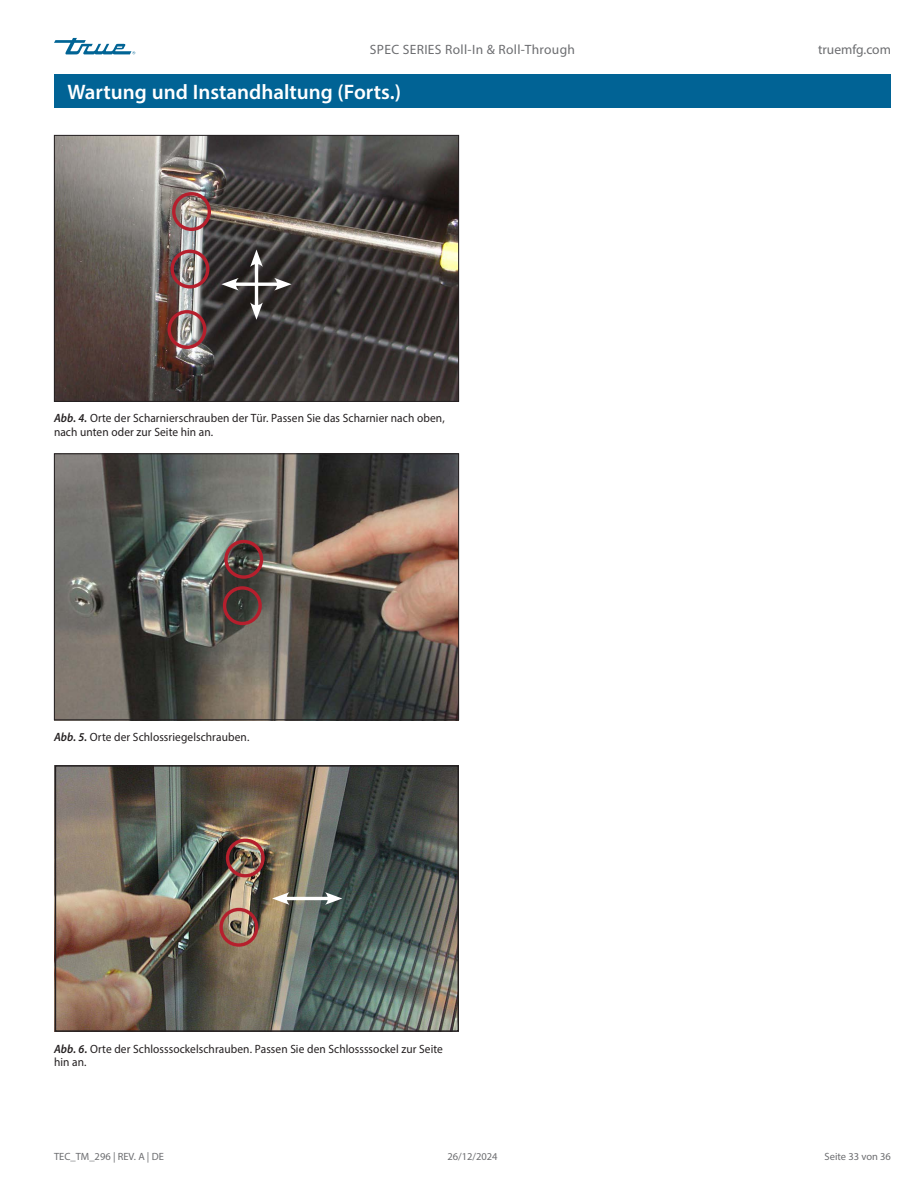
<style>
.page{position:relative;width:918px;height:1188px;background:#fff}
.page>*{position:absolute;margin:0;border:0;box-sizing:border-box;transform-origin:0 0}
.Title_bar_Page_header{font:600 21px "Myriad Pro";color:#fff}
.t1{font:13.5px "Myriad Pro";letter-spacing:.025em;color:#6c6d70}
.t2{font:13.5px "Myriad Pro";color:#6c6d70}
.Caption_FIG_Regular{font:12px/13.5px "Myriad Pro";letter-spacing:.01em;color:#231f20;scale:.95 1}
.t3{font:10.5px "Myriad Pro";color:#6c6d70}
.s1{font-weight:600;font-style:italic}
</style>
<div class="page">
<svg style="left:54px;top:38px;width:81px;height:16px"></svg>
<div style="left:54px;top:74px;width:837px;height:34px;background:#016395"></div>
<img style="left:56px;top:137px;width:401px;height:263px">
<div style="left:54px;top:135px;width:405px;height:267px;border:1px solid #231f20"></div>
<hr style="left:255px;top:261px;width:3px;height:48px;background:#fff">
<svg style="left:250px;top:250px;width:13px;height:17px"></svg>
<svg style="left:250px;top:302px;width:13px;height:18px"></svg>
<hr style="left:232px;top:283px;width:49px;height:3px;background:#fff">
<svg style="left:274px;top:278px;width:18px;height:13px"></svg>
<svg style="left:221px;top:278px;width:18px;height:13px"></svg>
<div style="left:172px;top:192px;width:39px;height:39px;border:3px solid #b61f2d;border-radius:50%"></div>
<div style="left:171px;top:250px;width:38px;height:38px;border:3px solid #b61f2d;border-radius:50%"></div>
<div style="left:168px;top:310px;width:38px;height:39px;border:3px solid #b61f2d;border-radius:50%"></div>
<img style="left:56px;top:455px;width:401px;height:263px">
<div style="left:54px;top:453px;width:405px;height:267px;border:1px solid #231f20"></div>
<div style="left:224px;top:540px;width:39px;height:39px;border:3px solid #b61f2d;border-radius:50%"></div>
<div style="left:223px;top:586px;width:39px;height:39px;border:3px solid #b61f2d;border-radius:50%"></div>
<img style="left:58px;top:768px;width:398px;height:261px">
<div style="left:55px;top:765px;width:404px;height:267px;border:2px solid #231f20"></div>
<div style="left:226px;top:839px;width:39px;height:38px;border:3px solid #b61f2d;border-radius:50%"></div>
<div style="left:219px;top:908px;width:39px;height:39px;border:3px solid #b61f2d;border-radius:50%"></div>
<hr style="left:283px;top:897px;width:48px;height:3px;background:#fff">
<svg style="left:325px;top:892px;width:17px;height:13px"></svg>
<svg style="left:272px;top:892px;width:17px;height:13px"></svg>
<p class="t1" style="left:370px;top:42px;width:207px">SPEC SERIES Roll-In &amp; Roll-Through</p>
<p class="Title_bar_Page_header" style="left:68px;top:79px;width:335px">Wartung und Instandhaltung (Forts.)</p>
<p class="Caption_FIG_Regular" style="left:54px;top:411px;width:413px"><span class="s1">Abb. 4.</span> Orte der Scharnierschrauben der Tür. Passen Sie das Scharnier nach oben, nach unten oder zur Seite hin an.</p>
<p class="Caption_FIG_Regular" style="left:54px;top:730px;width:207px"><span class="s1">Abb. 5.</span> Orte der Schlossriegelschrauben.</p>
<p class="Caption_FIG_Regular" style="left:54px;top:1042px;width:411px"><span class="s1">Abb. 6.</span> Orte der Schlosssockelschrauben. Passen Sie den Schlossssockel zur Seite hin an.</p>
<p class="t2" style="left:818px;top:42px;width:74px">truemfg.com</p>
<p class="t3" style="left:54px;top:1150px;width:111px">TEC_TM_296 | REV. A | DE</p>
<p class="t3" style="left:447px;top:1150px;width:52px">26/12/2024</p>
<p class="t3" style="left:825px;top:1150px;width:68px">Seite 33 von 36</p>
</div>
